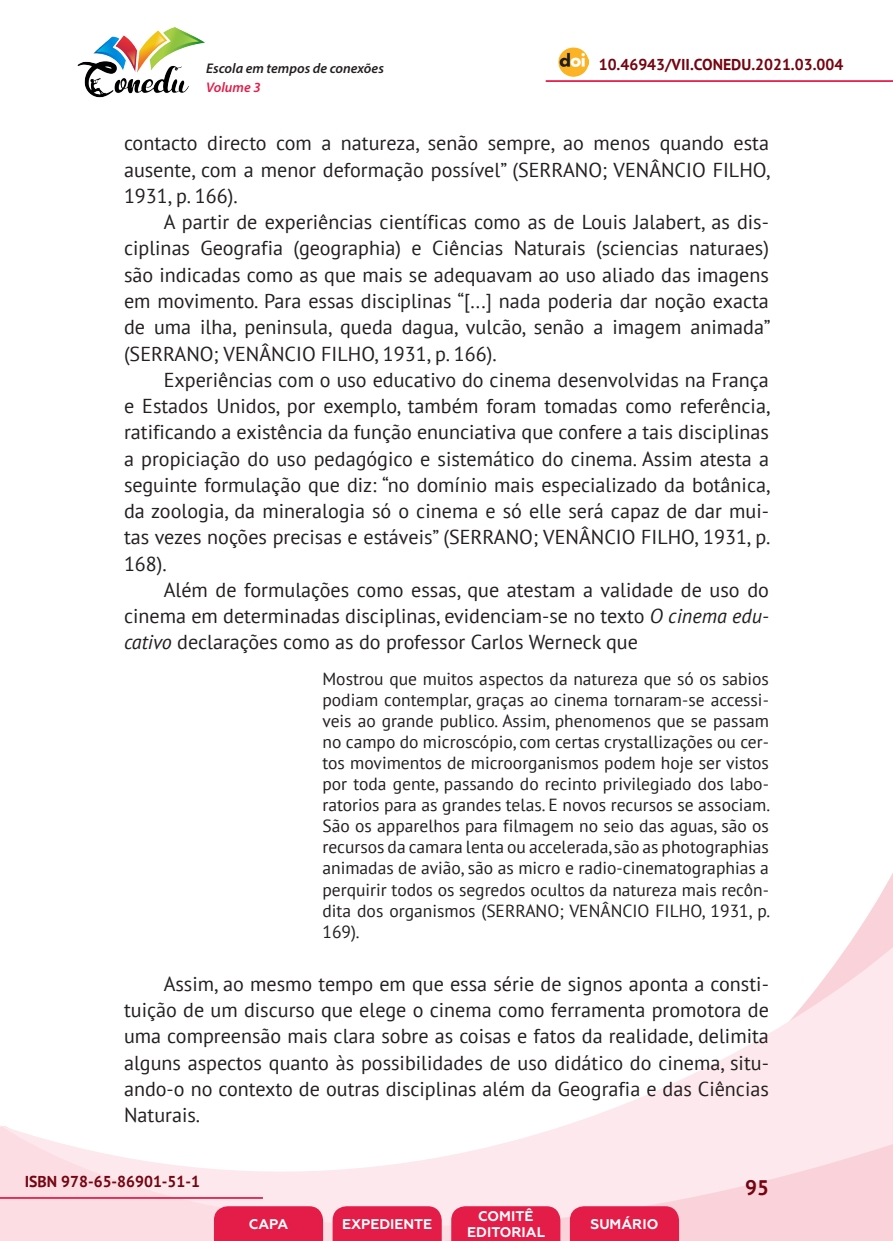
<style>
.page{position:relative;width:893px;height:1241px;background:#fff}
.page>*{position:absolute;margin:0;border:0;box-sizing:border-box;transform-origin:0 0}
.t1{font:700 21px "PT Sans";color:#740410}
._8_CORPO{font:20.12px/26.2px "PT Sans";color:#231f20;text-align:justify}
._12_CITACAO{font:17.5px/21px "PT Sans";color:#231f20;text-align:justify}
.t2{font:700 15.75px "PT Sans";color:#740410}
.t3{font:700 14px/16.8px "Geometria";color:#fff;text-align:center}
.t4{font:italic 600 14px "Myriad Pro";color:#231f20}
.t5{font:italic 600 14px "Myriad Pro";color:#e41c48}
.s1{font-style:italic}
</style>
<div class="page">
<svg style="left:848px;top:873px;width:45px;height:73px"></svg>
<svg style="left:0;top:946px;width:893px;height:294px"></svg>
<hr style="left:0;top:1196px;width:263px;height:2px;background:#e41c48">
<hr style="left:546px;top:80px;width:347px;height:2px;background:#e41c48">
<img style="left:559px;top:47px;width:30px;height:30px">
<img style="left:77px;top:27px;width:128px;height:71px">
<svg style="left:214px;top:1205px;width:109px;height:35px;background:#e52751"></svg>
<svg style="left:333px;top:1205px;width:109px;height:35px;background:#e52751"></svg>
<svg style="left:451px;top:1205px;width:109px;height:35px;background:#e52751"></svg>
<svg style="left:570px;top:1205px;width:109px;height:35px;background:#e52650"></svg>
<p class="t4" style="left:206px;top:59px;width:179px">Escola em tempos de conexões</p>
<p class="t2" style="left:599px;top:54px;width:246px">10.46943/VII.CONEDU.2021.03.004</p>
<p class="t5" style="left:206px;top:78px;width:56px">Volume 3</p>
<p class="_8_CORPO" style="left:124px;top:130px;width:648px">contacto directo com a natureza, senão sempre, ao menos quando esta ausente, com a menor deformação possível” (SERRANO; VENÂNCIO FILHO, 1931, p. 166).</p>
<p class="_8_CORPO" style="left:124px;top:208px;width:648px;text-indent:40px">A partir de experiências científicas como as de Louis Jalabert, as dis&shy;ciplinas Geografia (geographia) e Ciências Naturais (sciencias naturaes) são indicadas como as que mais se adequavam ao uso aliado das imagens em movimento. Para essas disciplinas “[...] nada poderia dar noção exacta de uma ilha, peninsula, queda dagua, vulcão, senão a imagem animada” (SERRANO; VENÂNCIO FILHO, 1931, p. 166).</p>
<p class="_8_CORPO" style="left:124px;top:366px;width:648px;text-indent:40px">Experiências com o uso educativo do cinema desenvolvidas na França e Estados Unidos, por exemplo, também foram tomadas como referência, ratificando a existência da função enunciativa que confere a tais disciplinas a propiciação do uso pedagógico e sistemático do cinema. Assim atesta a seguinte formulação que diz: “no domínio mais especializado da botânica, da zoologia, da mineralogia só o cinema e só elle será capaz de dar mui&shy;tas vezes noções precisas e estáveis” (SERRANO; VENÂNCIO FILHO, 1931, p.<br>168).</p>
<p class="_8_CORPO" style="left:124px;top:576px;width:646px;text-indent:40px">Além de formulações como essas, que atestam a validade de uso do cinema em determinadas disciplinas, evidenciam-se no texto <span class="s1">O cinema edu&shy;cativo</span> declarações como as do professor Carlos Werneck que</p>
<p class="_12_CITACAO" style="left:322px;top:668px;width:449px">Mostrou que muitos aspectos da natureza que só os sabios podiam contemplar, graças ao cinema tornaram-se accessi&shy;veis ao grande publico. Assim, phenomenos que se passam no campo do microscópio, com certas crystallizações ou cer&shy;tos movimentos de microorganismos podem hoje ser vistos por toda gente, passando do recinto privilegiado dos labo&shy;ratorios para as grandes telas. E novos recursos se associam.<br>São os apparelhos para filmagem no seio das aguas, são os recursos da camara lenta ou accelerada, são as photographias animadas de avião, são as micro e radio-cinematographias a perquirir todos os segredos ocultos da natureza mais recôn&shy;dita dos organismos (SERRANO; VENÂNCIO FILHO, 1931, p.<br>169).</p>
<p class="_8_CORPO" style="left:124px;top:970px;width:646px;text-indent:40px">Assim, ao mesmo tempo em que essa série de signos aponta a consti&shy;tuição de um discurso que elege o cinema como ferramenta promotora de uma compreensão mais clara sobre as coisas e fatos da realidade, delimita alguns aspectos quanto às possibilidades de uso didático do cinema, situ&shy;ando-o no contexto de outras disciplinas além da Geografia e das Ciências Naturais.</p>
<p class="t2" style="left:25px;top:1170px;width:177px">ISBN 978-65-86901-51-1</p>
<p class="t3" style="left:249px;top:1215px;width:41px">CAPA</p>
<p class="t3" style="left:342px;top:1215px;width:92px">EXPEDIENTE</p>
<p class="t3" style="left:467px;top:1207px;width:79px">COMITÊ<br>EDITORIAL</p>
<p class="t3" style="left:590px;top:1215px;width:69px">SUMÁRIO</p>
<p class="t1" style="left:745px;top:1173px;width:25px">95</p>
</div>
